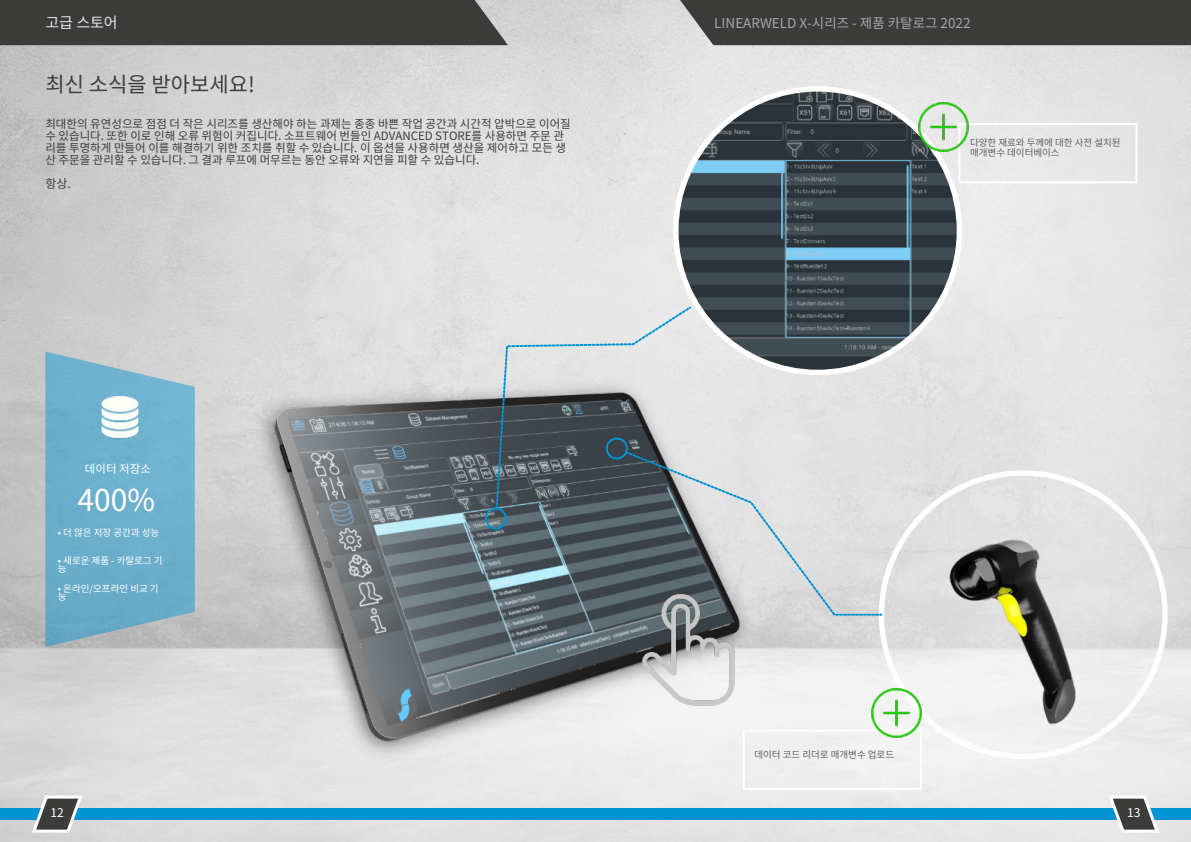
<style>
.page{position:relative;width:1191px;height:842px;background:#fff}
.page>*{position:absolute;margin:0;border:0;box-sizing:border-box;transform-origin:0 0}
.t1{font:30px "Noto Sans CJ Kkr";color:#fff}
.t2{font:21px "Noto Sans CJ Kkr";color:#3d3d3d}
.t3{font:15px "Noto Sans CJ Kkr";color:#e5e5e5}
.t4{font:13.5px "Noto Sans CJ Kkr";color:#a6a6a6}
.t5{font:12px "Noto Sans CJ Kkr";color:#fff}
.t6{font:12px "Noto Sans CJ Kkr";color:#3d3d3d}
.t7{font:11.5px/12px "Noto Sans CJ Kkr";color:#3d3d3d}
.t8{font:11.5px "Noto Sans CJ Kkr";color:#fff}
.t9{font:9.5px/10px "Noto Sans CJ Kkr";color:#616161}
.t10{font:9.5px/8px "Noto Sans CJ Kkr";color:#fff}
</style>
<div class="page">
<div style="left:0;top:808px;width:595px;height:12px;background:#0092d2"></div>
<svg style="left:30px;top:793px;width:54px;height:41px"></svg>
<div style="left:595px;top:808px;width:596px;height:12px;background:#0092d2"></div>
<svg style="left:1106px;top:793px;width:55px;height:41px"></svg>
<div style="left:0;top:0;width:508px;height:45px;background:#3c3c3b"></div>
<div style="left:680px;top:0;width:511px;height:45px;background:#3c3c3b"></div>
<img style="left:275px;top:392px;width:464px;height:349px">
<img style="left:676px;top:89px;width:283px;height:283px;border-radius:50%">
<svg style="left:484px;top:506px;width:24px;height:25px"></svg>
<svg style="left:494px;top:305px;width:199px;height:206px;background:#9ca2a5"></svg>
<img style="left:631px;top:617px;width:120px;height:92px">
<div style="left:958px;top:123px;width:179px;height:60px;border:2px solid #fff"></div>
<img style="left:917px;top:100px;width:53px;height:53px">
<img style="left:881px;top:473px;width:284px;height:283px;border-radius:50%">
<svg style="left:603px;top:437px;width:28px;height:25px"></svg>
<svg style="left:623px;top:450px;width:260px;height:167px;background:#afb4b6"></svg>
<div style="left:742px;top:730px;width:180px;height:60px;border:2px solid #fff"></div>
<img style="left:870px;top:686px;width:53px;height:53px">
<svg style="left:45px;top:351px;width:150px;height:296px;background:#77b1cb"></svg>
<img style="left:99px;top:397px;width:42px;height:42px">
<h3 class="t3" style="left:45px;top:11px;width:74px">고급 스토어</h3>
<p class="t4" style="left:714px;top:12px;width:258px">LINEARWELD X-시리즈 - 제품 카탈로그 2022</p>
<h2 class="t2" style="left:45px;top:68px;width:211px">최신 소식을 받아보세요!</h2>
<p class="t7" style="left:45px;top:117px;width:527px">최대한의 유연성으로 점점 더 작은 시리즈를 생산해야 하는 과제는 종종 바쁜 작업 공간과 시간적 압박으로 이어질 수 있습니다. 또한 이로 인해 오류 위험이 커집니다. 소프트웨어 번들인 ADVANCED STORE를 사용하면 주문 관 리를 투명하게 만들어 이를 해결하기 위한 조치를 취할 수 있습니다. 이 옵션을 사용하면 생산을 제어하고 모든 생 산 주문을 관리할 수 있습니다. 그 결과 루프에 머무르는 동안 오류와 지연을 피할 수 있습니다.</p>
<p class="t6" style="left:45px;top:174px;width:27px">항상.</p>
<p class="t8" style="left:85px;top:459px;width:68px">데이터 저장소</p>
<h1 class="t1" style="left:77px;top:476px;width:79px">400%</h1>
<p class="t10" style="left:58px;top:527px;width:103px">• 더 많은 저장 공간과 성능</p>
<p class="t10" style="left:58px;top:555px;width:106px">• 새로운 제품 - 카탈로그 기 능</p>
<p class="t10" style="left:58px;top:583px;width:102px">• 온라인/오프라인 비교 기 능</p>
<p class="t9" style="left:970px;top:137px;width:152px">다양한 재료와 두께에 대한 사전 설치된 매개변수 데이터베이스</p>
<p class="t9" style="left:754px;top:748px;width:141px">데이터 코드 리더로 매개변수 업로드</p>
<p class="t5" style="left:51px;top:803px;width:15px">12</p>
<p class="t5" style="left:1127px;top:803px;width:15px">13</p>
</div>
